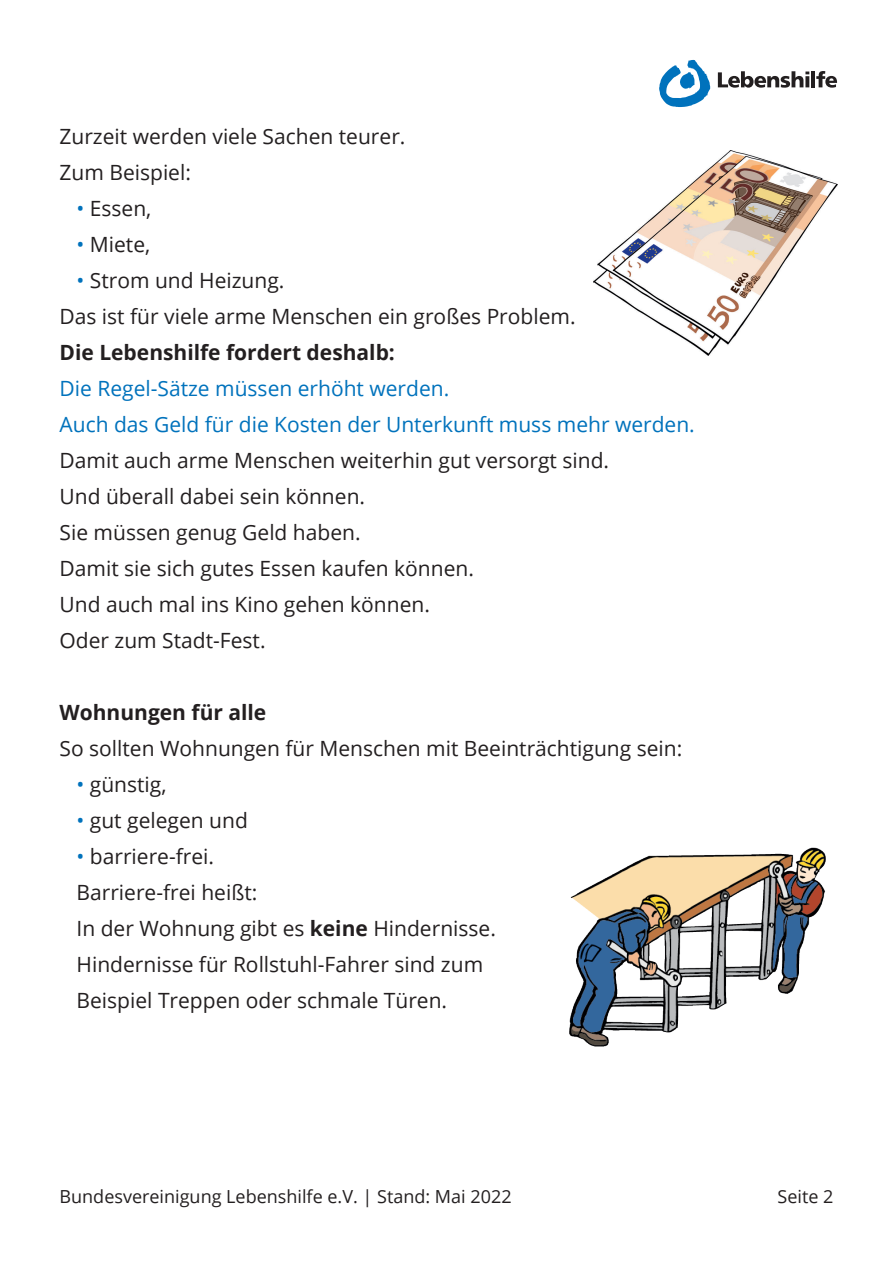
<style>
.page{position:relative;width:893px;height:1263px;background:#fff}
.page>*{position:absolute;margin:0;border:0;box-sizing:border-box;transform-origin:0 0}
.t1{font:21px/36px "Open Sans";color:#231f20}
.t2{font:21px/36px "Open Sans";color:#0072bc}
.t3{font:700 21px "Open Sans";color:#231f20}
.t4{font:18px "Open Sans";color:#231f20}
.s1{color:#0072bc}
.s2{font-weight:700}
</style>
<div class="page">
<svg style="left:659px;top:60px;width:52px;height:47px"></svg>
<svg style="left:718px;top:71px;width:91px;height:17px"></svg>
<svg style="left:805px;top:76px;width:4px;height:11px"></svg>
<hr style="left:811px;top:71px;width:4px;height:16px;background:#231f20">
<svg style="left:816px;top:71px;width:21px;height:17px"></svg>
<img style="left:570px;top:848px;width:255px;height:198px">
<img style="left:594px;top:151px;width:243px;height:205px">
<p class="t1" style="left:60px;top:117px;width:347px">Zurzeit werden viele Sachen teurer.<br>Zum Beispiel:</p>
<p class="t1" style="left:77px;top:189px;width:76px"><span class="s1">•</span> Essen,</p>
<p class="t1" style="left:77px;top:225px;width:75px"><span class="s1">•</span> Miete,</p>
<p class="t1" style="left:60px;top:261px;width:518px;text-indent:17px"><span class="s1">•</span> Strom und Heizung.<br>Das ist für viele arme Menschen ein großes Problem.</p>
<p class="t3" style="left:60px;top:337px;width:337px">Die Lebenshilfe fordert deshalb:</p>
<p class="t2" style="left:60px;top:369px;width:637px">Die Regel-Sätze müssen erhöht werden.<br>Auch das Geld für die Kosten der Unterkunft muss mehr werden.</p>
<p class="t1" style="left:60px;top:441px;width:551px">Damit auch arme Menschen weiterhin gut versorgt sind.<br>Und überall dabei sein können.<br>Sie müssen genug Geld haben.<br>Damit sie sich gutes Essen kaufen können.<br>Und auch mal ins Kino gehen können.<br>Oder zum Stadt-Fest.</p>
<p class="t3" style="left:60px;top:697px;width:208px">Wohnungen für alle</p>
<p class="t1" style="left:60px;top:729px;width:624px">So sollten Wohnungen für Menschen mit Beeinträchtigung sein:</p>
<p class="t1" style="left:77px;top:765px;width:92px"><span class="s1">•</span> günstig,</p>
<p class="t1" style="left:77px;top:801px;width:173px"><span class="s1">•</span> gut gelegen und</p>
<p class="t1" style="left:77px;top:837px;width:421px"><span class="s1">•</span> barriere-frei.<br>Barriere-frei heißt:<br>In der Wohnung gibt es <span class="s2">keine</span> Hindernisse.<br>Hindernisse für Rollstuhl-Fahrer sind zum<br>Beispiel Treppen oder schmale Türen.</p>
<p class="t4" style="left:60px;top:1184px;width:454px">Bundesvereinigung Lebenshilfe e.V. | Stand: Mai 2022</p>
<p class="t4" style="left:777px;top:1184px;width:57px">Seite 2</p>
</div>
